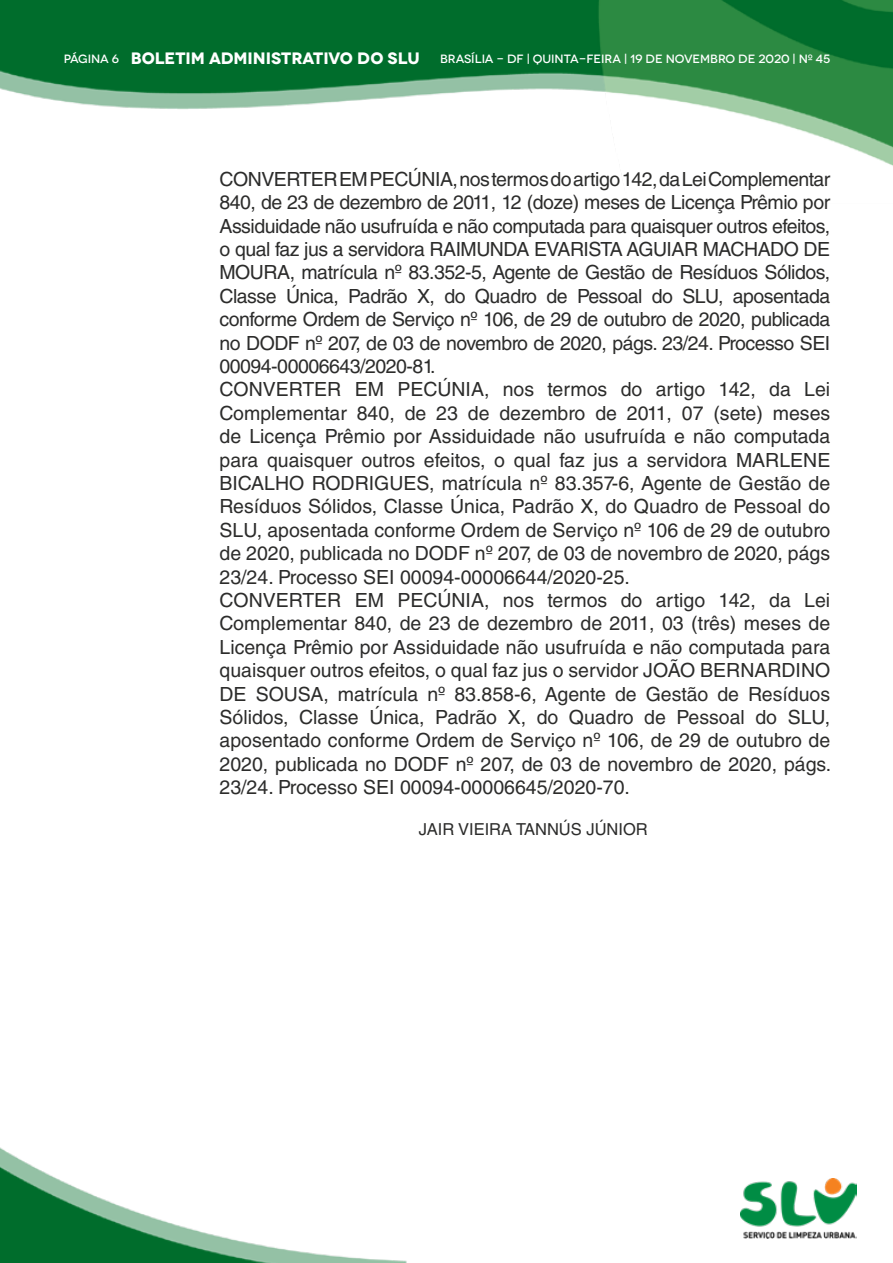
<style>
.page{position:relative;width:893px;height:1263px;background:#fff}
.page>*{position:absolute;margin:0;border:0;box-sizing:border-box;transform-origin:0 0}
.t1{font:19.5px/23.4px "Helvetica LT Std";color:#2c2c2b}
.t2{font:16.5px "Helvetica LT Std";color:#2c2c2b}
.t3{font:500 12px "Novecentowide";color:#fff}
.s1{font-weight:700;font-size:16.5px}
</style>
<div class="page">
<img style="left:0;top:0;width:893px;height:1263px">
<img style="left:740px;top:1178px;width:116px;height:60px">
<p class="t3" style="left:64px;top:52px;width:57px">PÁGINA 6</p>
<p class="t3" style="left:131px;top:52px;width:701px"><span class="s1">BOLETIM ADMINISTRATIVO DO SLU</span> BRASÍLIA - DF | QUINTA-FEIRA | 19 DE NOVEMBRO DE 2020 | Nº 45</p>
<p class="t1" style="left:220px;top:167px;width:613px">CONVERTER EM PECÚNIA, nos termos do artigo 142, da Lei Complementar 840, de 23 de dezembro de 2011, 12 (doze) meses de Licença Prêmio por Assiduidade não usufruída e não computada para quaisquer outros efeitos, o qual faz jus a servidora RAIMUNDA EVARISTA AGUIAR MACHADO DE MOURA, matrícula nº 83.352-5, Agente de Gestão de Resíduos Sólidos, Classe Única, Padrão X, do Quadro de Pessoal do SLU, aposentada conforme Ordem de Serviço nº 106, de 29 de outubro de 2020, publicada no DODF nº 207, de 03 de novembro de 2020, págs. 23/24. Processo SEI 00094-00006643/2020-81.<br>CONVERTER EM PECÚNIA, nos termos do artigo 142, da Lei Complementar 840, de 23 de dezembro de 2011, 07 (sete) meses de Licença Prêmio por Assiduidade não usufruída e não computada para quaisquer outros efeitos, o qual faz jus a servidora MARLENE BICALHO RODRIGUES, matrícula nº 83.357-6, Agente de Gestão de Resíduos Sólidos, Classe Única, Padrão X, do Quadro de Pessoal do SLU, aposentada conforme Ordem de Serviço nº 106 de 29 de outubro de 2020, publicada no DODF nº 207, de 03 de novembro de 2020, págs 23/24. Processo SEI 00094-00006644/2020-25.<br>CONVERTER EM PECÚNIA, nos termos do artigo 142, da Lei Complementar 840, de 23 de dezembro de 2011, 03 (três) meses de Licença Prêmio por Assiduidade não usufruída e não computada para quaisquer outros efeitos, o qual faz jus o servidor JOÃO BERNARDINO DE SOUSA, matrícula nº 83.858-6, Agente de Gestão de Resíduos Sólidos, Classe Única, Padrão X, do Quadro de Pessoal do SLU, aposentado conforme Ordem de Serviço nº 106, de 29 de outubro de 2020, publicada no DODF nº 207, de 03 de novembro de 2020, págs.<br>23/24. Processo SEI 00094-00006645/2020-70.</p>
<p class="t2" style="left:419px;top:820px;width:230px">JAIR VIEIRA TANNÚS JÚNIOR</p>
</div>
